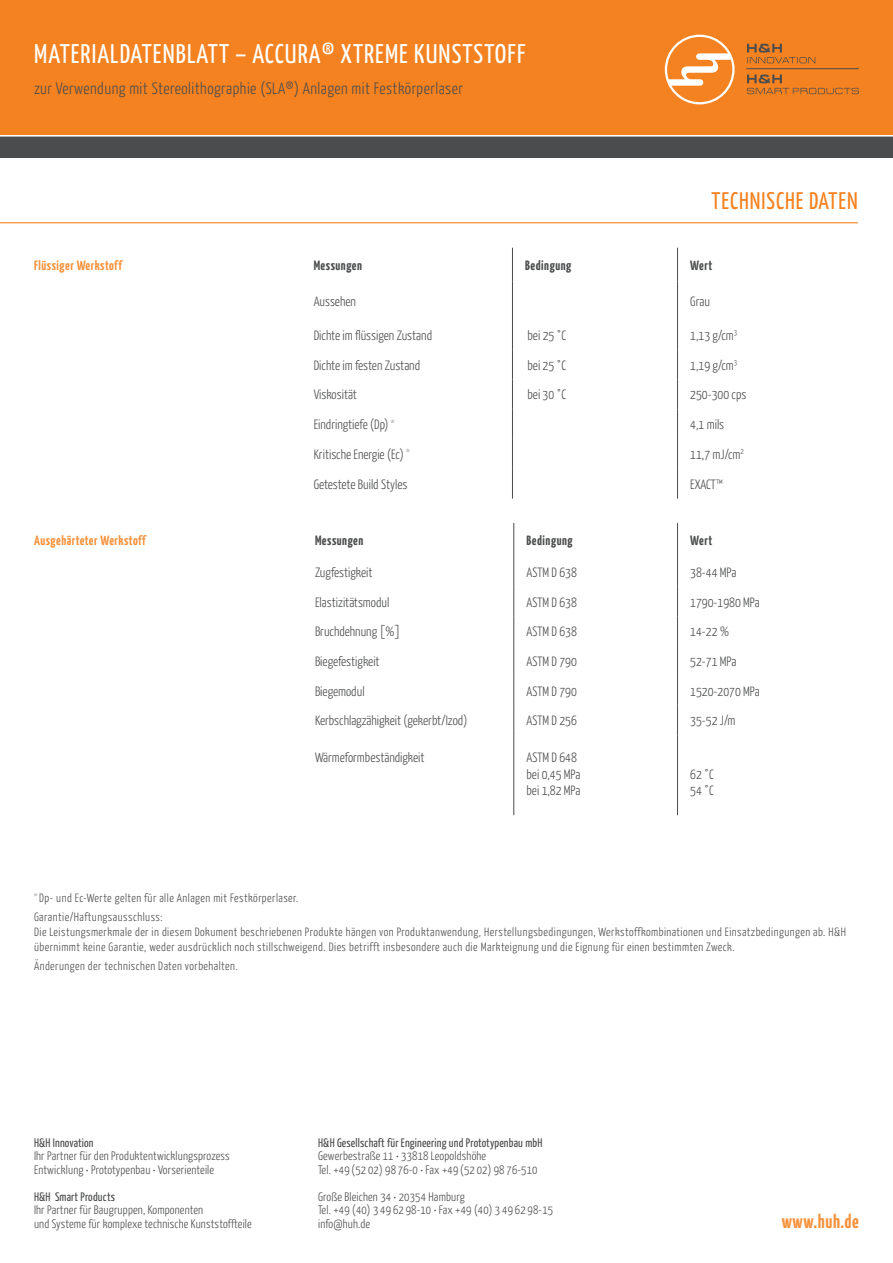
<style>
.page{position:relative;width:893px;height:1263px;background:#fff}
.page>*{position:absolute;margin:0;border:0;box-sizing:border-box;transform-origin:0 0}
.t1{font:27px "Yanone Kaffeesatz";letter-spacing:.04em;color:#fff}
.t2{font:24px "Yanone Kaffeesatz";letter-spacing:.04em;color:#f58220}
.t3{font:700 19.5px "Yanone Kaffeesatz";letter-spacing:.03em;color:#f6923c}
.t4{font:300 16.5px "Yanone Kaffeesatz";letter-spacing:.03em;color:#4b4c4d}
.t5{font:300 13.5px/16.2px "Yanone Kaffeesatz";color:#4b4c4d}
.t6{font:700 13.5px "Yanone Kaffeesatz";letter-spacing:.04em;color:#4b4c4d}
.t7{font:700 13.5px "Yanone Kaffeesatz";letter-spacing:.04em;color:#f6923c}
.t8{font:300 12.3px/13.5px "Yanone Kaffeesatz";letter-spacing:.015em;color:#4b4c4d}
.t9{font:12.3px "Yanone Kaffeesatz";letter-spacing:.015em;color:#4b4c4d}
.t10{font:300 12px/19.2px "Yanone Kaffeesatz";letter-spacing:.04em;color:#4b4c4d}
</style>
<div class="page">
<div style="left:0;top:0;width:893px;height:134px;background:#f58220"></div>
<div style="left:0;top:136px;width:893px;height:21px;background:#4b4c4d"></div>
<svg style="left:665px;top:35px;width:70px;height:69px"></svg>
<svg style="left:667px;top:37px;width:65px;height:65px"></svg>
<hr style="left:746px;top:68px;width:113px;height:1px;background:#4b4c4d">
<svg style="left:747px;top:75px;width:112px;height:19px"></svg>
<svg style="left:747px;top:44px;width:68px;height:19px"></svg>
<hr style="left:0;top:136px;width:893px;height:1px;background:#fff">
<hr style="left:512px;top:282px;width:1px;height:38px;background:#4b4c4d">
<hr style="left:677px;top:282px;width:1px;height:38px;background:#4b4c4d">
<hr style="left:512px;top:320px;width:1px;height:30px;background:#4b4c4d">
<hr style="left:677px;top:320px;width:1px;height:30px;background:#4b4c4d">
<svg style="left:512px;top:350px;width:1px;height:29px"></svg>
<svg style="left:677px;top:350px;width:1px;height:29px"></svg>
<hr style="left:512px;top:379px;width:1px;height:30px;background:#4b4c4d">
<hr style="left:677px;top:379px;width:1px;height:30px;background:#4b4c4d">
<hr style="left:512px;top:409px;width:1px;height:30px;background:#4b4c4d">
<hr style="left:677px;top:409px;width:1px;height:30px;background:#4b4c4d">
<hr style="left:512px;top:439px;width:1px;height:30px;background:#4b4c4d">
<hr style="left:677px;top:439px;width:1px;height:30px;background:#4b4c4d">
<hr style="left:512px;top:469px;width:1px;height:30px;background:#4b4c4d">
<hr style="left:677px;top:469px;width:1px;height:30px;background:#4b4c4d">
<hr style="left:512px;top:248px;width:1px;height:34px;background:#4b4c4d">
<hr style="left:677px;top:248px;width:1px;height:34px;background:#4b4c4d">
<hr style="left:513px;top:557px;width:1px;height:30px;background:#4b4c4d">
<hr style="left:677px;top:557px;width:1px;height:30px;background:#4b4c4d">
<svg style="left:513px;top:587px;width:1px;height:29px"></svg>
<svg style="left:677px;top:587px;width:1px;height:29px"></svg>
<hr style="left:513px;top:616px;width:1px;height:30px;background:#4b4c4d">
<hr style="left:677px;top:616px;width:1px;height:30px;background:#4b4c4d">
<hr style="left:513px;top:646px;width:1px;height:30px;background:#4b4c4d">
<hr style="left:677px;top:646px;width:1px;height:30px;background:#4b4c4d">
<hr style="left:513px;top:676px;width:1px;height:30px;background:#4b4c4d">
<hr style="left:677px;top:676px;width:1px;height:30px;background:#4b4c4d">
<svg style="left:513px;top:706px;width:1px;height:29px"></svg>
<svg style="left:677px;top:706px;width:1px;height:29px"></svg>
<hr style="left:513px;top:735px;width:1px;height:80px;background:#4b4c4d">
<hr style="left:677px;top:735px;width:1px;height:80px;background:#4b4c4d">
<hr style="left:513px;top:523px;width:1px;height:34px;background:#4b4c4d">
<hr style="left:677px;top:523px;width:1px;height:34px;background:#4b4c4d">
<hr style="left:0;top:222px;width:858px;height:1px;background:#f58220">
<h1 class="t1" style="left:34px;top:37px;width:493px">MATERIALDATENBLATT – ACCURA® XTREME KUNSTSTOFF</h1>
<p class="t4" style="left:34px;top:79px;width:430px">zur Verwendung mit Stereolithographie (SLA®) Anlagen mit Festkörperlaser</p>
<h2 class="t2" style="left:711px;top:186px;width:148px">TECHNISCHE DATEN</h2>
<p class="t7" style="left:34px;top:257px;width:89px">Flüssiger Werkstoff</p>
<p class="t6" style="left:314px;top:257px;width:50px">Messungen</p>
<p class="t6" style="left:525px;top:257px;width:48px">Bedingung</p>
<p class="t6" style="left:690px;top:257px;width:23px">Wert</p>
<p class="t5" style="left:314px;top:293px;width:44px">Aussehen</p>
<p class="t5" style="left:690px;top:293px;width:21px">Grau</p>
<p class="t5" style="left:314px;top:327px;width:120px">Dichte im flüssigen Zustand</p>
<p class="t5" style="left:528px;top:327px;width:40px">bei 25 °C</p>
<p class="t5" style="left:690px;top:327px;width:49px">1,13 g/cm<sup>3</sup></p>
<p class="t5" style="left:314px;top:356px;width:108px">Dichte im festen Zustand</p>
<p class="t5" style="left:528px;top:356px;width:40px">bei 25 °C</p>
<p class="t5" style="left:690px;top:356px;width:49px">1,19 g/cm<sup>3</sup></p>
<p class="t5" style="left:314px;top:386px;width:45px">Viskosität</p>
<p class="t5" style="left:528px;top:386px;width:40px">bei 30 °C</p>
<p class="t5" style="left:690px;top:386px;width:58px">250-300 cps</p>
<p class="t5" style="left:314px;top:416px;width:82px">Eindringtiefe (Dp) <sup>*</sup></p>
<p class="t5" style="left:690px;top:416px;width:35px">4,1 mils</p>
<p class="t5" style="left:314px;top:446px;width:98px">Kritische Energie (Ec) <sup>*</sup></p>
<p class="t5" style="left:690px;top:446px;width:55px">11,7 mJ/cm<sup>2</sup></p>
<p class="t5" style="left:314px;top:475px;width:95px">Getestete Build Styles</p>
<p class="t5" style="left:690px;top:475px;width:34px">EXACT™</p>
<p class="t7" style="left:34px;top:532px;width:113px">Ausgehärteter Werkstoff</p>
<p class="t6" style="left:315px;top:532px;width:50px">Messungen</p>
<p class="t6" style="left:527px;top:532px;width:48px">Bedingung</p>
<p class="t6" style="left:690px;top:532px;width:23px">Wert</p>
<p class="t5" style="left:315px;top:564px;width:59px">Zugfestigkeit</p>
<p class="t5" style="left:527px;top:564px;width:52px">ASTM D 638</p>
<p class="t5" style="left:690px;top:564px;width:48px">38-44 MPa</p>
<p class="t5" style="left:315px;top:593px;width:76px">Elastizitätsmodul</p>
<p class="t5" style="left:527px;top:593px;width:52px">ASTM D 638</p>
<p class="t5" style="left:690px;top:593px;width:71px">1790-1980 MPa</p>
<p class="t5" style="left:315px;top:623px;width:87px">Bruchdehnung [%]</p>
<p class="t5" style="left:527px;top:623px;width:52px">ASTM D 638</p>
<p class="t5" style="left:690px;top:623px;width:41px">14-22 %</p>
<p class="t5" style="left:315px;top:653px;width:66px">Biegefestigkeit</p>
<p class="t5" style="left:527px;top:653px;width:52px">ASTM D 790</p>
<p class="t5" style="left:690px;top:653px;width:48px">52-71 MPa</p>
<p class="t5" style="left:315px;top:682px;width:51px">Biegemodul</p>
<p class="t5" style="left:527px;top:682px;width:52px">ASTM D 790</p>
<p class="t5" style="left:690px;top:682px;width:71px">1520-2070 MPa</p>
<p class="t5" style="left:315px;top:712px;width:154px">Kerbschlagzähigkeit (gekerbt/Izod)</p>
<p class="t5" style="left:527px;top:712px;width:52px">ASTM D 256</p>
<p class="t5" style="left:690px;top:712px;width:47px">35-52 J/m</p>
<p class="t5" style="left:315px;top:749px;width:111px">Wärmeformbeständigkeit</p>
<p class="t5" style="left:527px;top:749px;width:55px">ASTM D 648 bei 0,45 MPa bei 1,82 MPa</p>
<p class="t5" style="left:690px;top:765px;width:25px">62 °C<br>54 °C</p>
<p class="t10" style="left:34px;top:888px;width:266px"><sup>*</sup> Dp- und Ec-Werte gelten für alle Anlagen mit Festkörperlaser.<br>Garantie/Haftungsausschluss:</p>
<p class="t10" style="left:34px;top:924px;width:813px;line-height:15px">Die Leistungsmerkmale der in diesem Dokument beschriebenen Produkte hängen von Produktanwendung, Herstellungsbedingungen, Werkstoffkombinationen und Einsatzbedingungen ab. H&amp;H übernimmt keine Garantie, weder ausdrücklich noch stillschweigend. Dies betrifft insbesondere auch die Markteignung und die Eignung für einen bestimmten Zweck.</p>
<p class="t10" style="left:34px;top:956px;width:205px">Änderungen der technischen Daten vorbehalten.</p>
<p class="t9" style="left:34px;top:1135px;width:61px">H&amp;H Innovation</p>
<p class="t8" style="left:34px;top:1148px;width:197px">Ihr Partner für den Produktentwicklungsprozess<br>Entwicklung • Prototypenbau • Vorserienteile</p>
<p class="t9" style="left:34px;top:1189px;width:83px">H&amp;H Smart Products</p>
<p class="t8" style="left:34px;top:1203px;width:219px">Ihr Partner für Baugruppen, Komponenten<br>und Systeme für komplexe technische Kunststoffteile</p>
<p class="t9" style="left:318px;top:1135px;width:226px">H&amp;H Gesellschaft für Engineering und Prototypenbau mbH</p>
<p class="t8" style="left:318px;top:1148px;width:221px">Gewerbestraße 11 • 33818 Leopoldshöhe<br>Tel. +49 (52 02) 98 76-0 • Fax +49 (52 02) 98 76-510</p>
<p class="t8" style="left:318px;top:1189px;width:237px">Große Bleichen 34 • 20354 Hamburg<br>Tel. +49 (40) 3 49 62 98-10 • Fax +49 (40) 3 49 62 98-15 info@huh.de</p>
<h3 class="t3" style="left:782px;top:1209px;width:79px">www.huh.de</h3>
</div>
